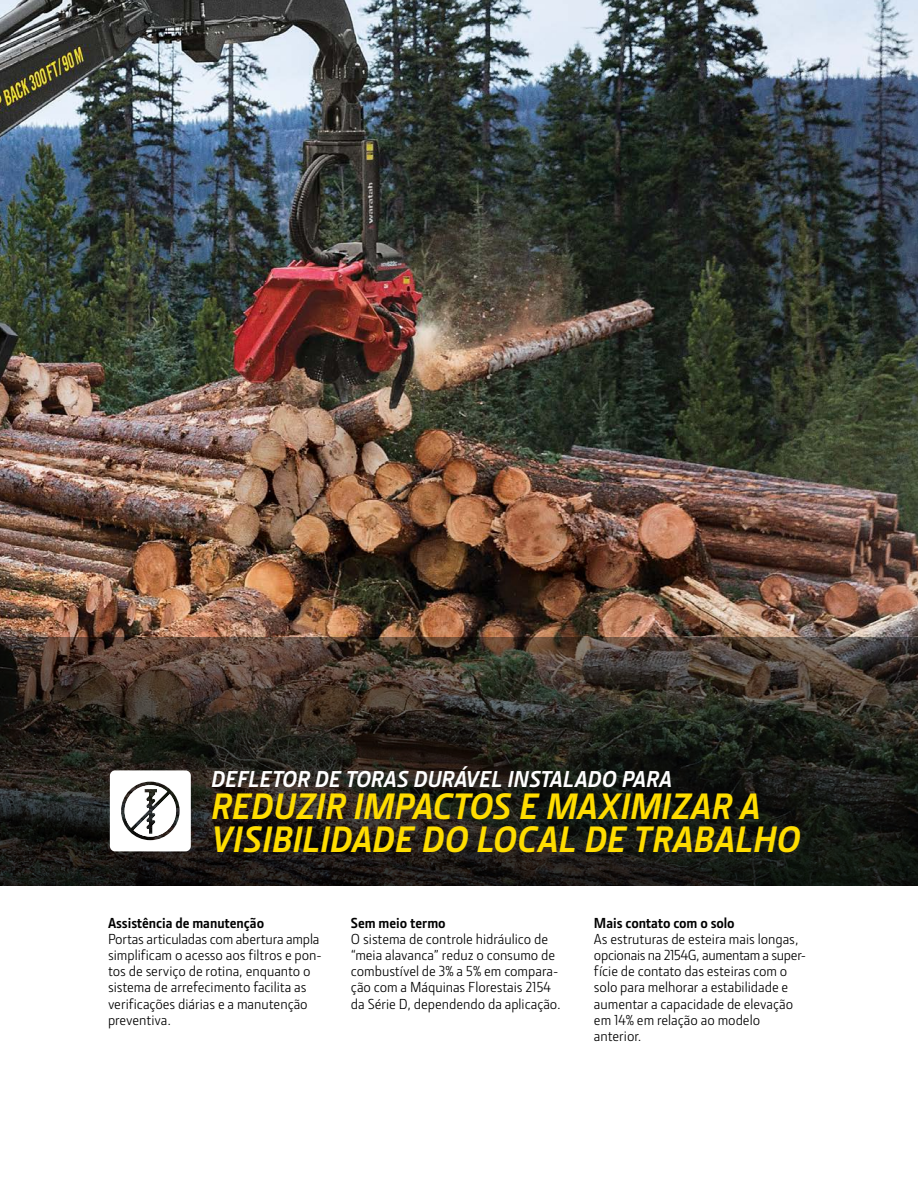
<style>
.page{position:relative;width:918px;height:1188px;background:#fff}
.page>*{position:absolute;margin:0;border:0;box-sizing:border-box;transform-origin:0 0}
.t1{font:italic 700 37.05px/32.4px "JD Sans Pro";color:#fd0}
.t2{font:italic 700 23.1px "JD Sans Pro";color:#fff}
.t3{font:14.7px/16.2px "JD Sans Pro";color:#000}
.t4{font:700 14.7px "JD Sans Pro";color:#000}
</style>
<div class="page">
<img style="left:0;top:0;width:918px;height:637px">
<svg style="left:0;top:637px;width:918px;height:249px;background:#2a251f"></svg>
<svg style="left:110px;top:770px;width:81px;height:81px"></svg>
<h2 class="t2" style="left:211px;top:764px;width:462px">DEFLETOR DE TORAS DURÁVEL INSTALADO PARA</h2>
<h1 class="t1" style="left:211px;top:790px;width:591px">REDUZIR IMPACTOS E MAXIMIZAR A<br>VISIBILIDADE DO LOCAL DE TRABALHO</h1>
<p class="t4" style="left:108px;top:913px;width:158px">Assistência de manutenção</p>
<p class="t3" style="left:108px;top:930px;width:215px">Portas articuladas com abertura ampla simplificam o acesso aos filtros e pon&shy;tos de serviço de rotina, enquanto o sistema de arrefecimento facilita as verificações diárias e a manutenção preventiva.</p>
<p class="t4" style="left:351px;top:913px;width:96px">Sem meio termo</p>
<p class="t3" style="left:351px;top:931px;width:211px">O sistema de controle hidráulico de “meia alavanca” reduz o consumo de combustível de 3% a 5% em compara&shy;ção com a Máquinas Florestais 2154 da Série D, dependendo da aplicação.</p>
<p class="t4" style="left:594px;top:913px;width:142px">Mais contato com o solo</p>
<p class="t3" style="left:594px;top:931px;width:214px">As estruturas de esteira mais longas, opcionais na 2154G, aumentam a super&shy;fície de contato das esteiras com o solo para melhorar a estabilidade e aumentar a capacidade de elevação em 14% em relação ao modelo anterior.</p>
</div>
